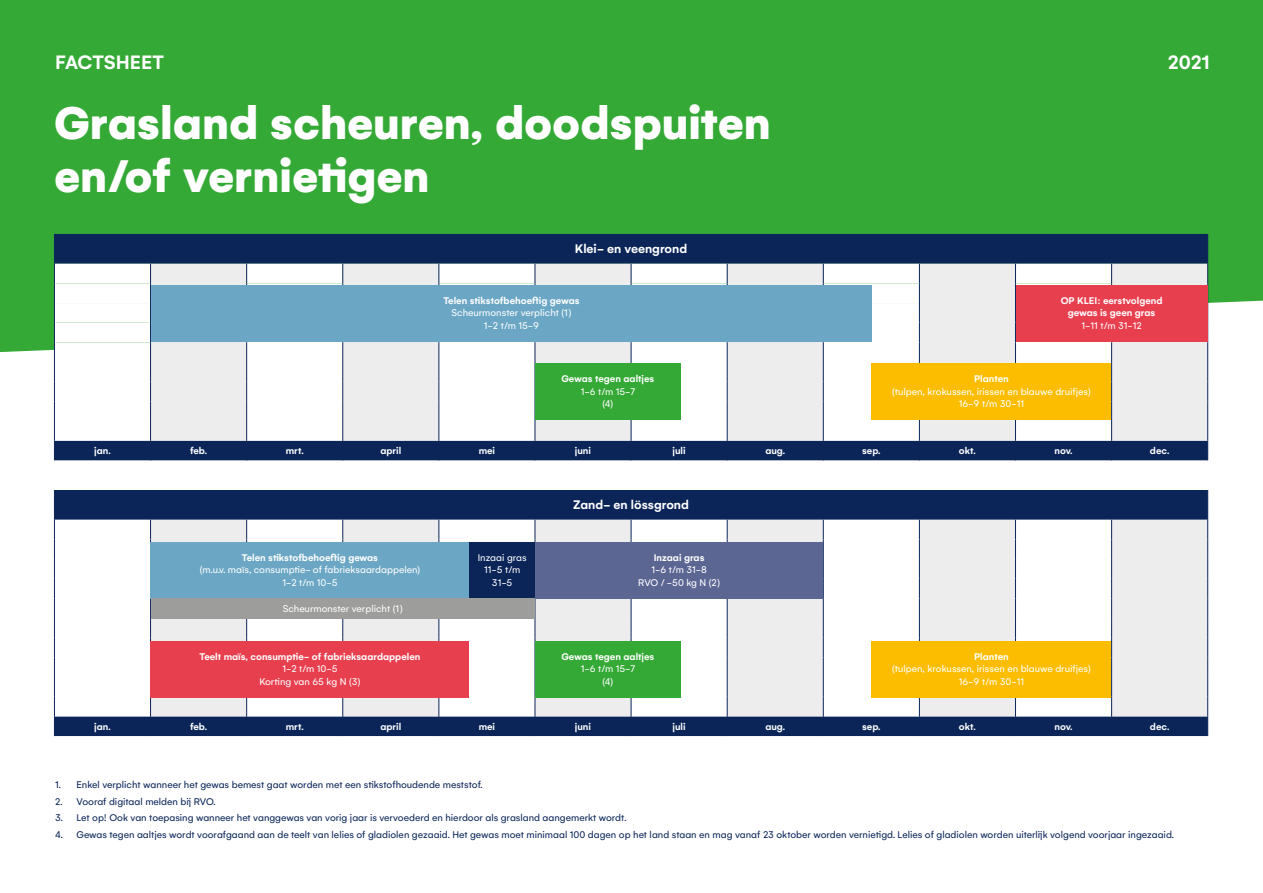
<style>
.page{position:relative;width:1263px;height:893px;background:#fff}
.page>*{position:absolute;margin:0;border:0;box-sizing:border-box;transform-origin:0 0}
.t1{font:900 49.5px/52.5px "Gelion";color:#fff}
.t2{font:600 21px "Gelion";color:#fff}
.t3{font:600 13.5px "Gelion";color:#fff}
.t4{font:10.5px "Gelion";color:#0b2559}
.t5{font:10.5px/12.6px "Gelion";color:#fff;text-align:center}
.t6{font:600 10.5px/12.6px "Gelion";color:#fff;text-align:center}
</style>
<div class="page">
<div style="left:0;top:0;width:1263px;height:352px;background:#35a936"></div>
<div style="left:55px;top:234px;width:1152px;height:226px;background:#0b2559"></div>
<svg style="left:55px;top:264px;width:95px;height:177px"></svg>
<svg style="left:151px;top:264px;width:1056px;height:177px;fill:#ededed"></svg>
<svg style="left:55px;top:283px;width:1056px;height:59px"></svg>
<hr style="left:1207px;top:234px;width:1px;height:30px;background:#0b2559">
<svg style="left:150px;top:264px;width:1px;height:196px"></svg>
<svg style="left:246px;top:264px;width:1px;height:196px"></svg>
<svg style="left:342px;top:264px;width:1px;height:196px"></svg>
<svg style="left:438px;top:264px;width:1px;height:196px"></svg>
<svg style="left:535px;top:264px;width:1px;height:196px"></svg>
<svg style="left:631px;top:264px;width:1px;height:196px"></svg>
<svg style="left:727px;top:264px;width:1px;height:196px"></svg>
<svg style="left:823px;top:264px;width:1px;height:196px"></svg>
<svg style="left:919px;top:264px;width:1px;height:196px"></svg>
<svg style="left:1015px;top:264px;width:1px;height:196px"></svg>
<svg style="left:1111px;top:264px;width:1px;height:196px"></svg>
<svg style="left:1207px;top:264px;width:1px;height:196px"></svg>
<hr style="left:54px;top:234px;width:1px;height:30px;background:#0b2559">
<svg style="left:54px;top:264px;width:1px;height:196px"></svg>
<div style="left:151px;top:285px;width:721px;height:56px;background:#6ba7c5"></div>
<div style="left:1016px;top:285px;width:191px;height:56px;background:#e83f4f"></div>
<div style="left:535px;top:364px;width:145px;height:56px;background:#35a936"></div>
<div style="left:872px;top:364px;width:239px;height:56px;background:#fcbd00"></div>
<div style="left:55px;top:490px;width:1152px;height:246px;background:#0b2559"></div>
<svg style="left:55px;top:520px;width:95px;height:196px"></svg>
<svg style="left:151px;top:520px;width:1056px;height:196px;fill:#ededed"></svg>
<svg style="left:55px;top:539px;width:1056px;height:59px"></svg>
<hr style="left:1207px;top:490px;width:1px;height:30px;background:#0b2559">
<svg style="left:150px;top:520px;width:1px;height:216px"></svg>
<svg style="left:246px;top:520px;width:1px;height:216px"></svg>
<svg style="left:342px;top:520px;width:1px;height:216px"></svg>
<svg style="left:438px;top:520px;width:1px;height:216px"></svg>
<svg style="left:535px;top:520px;width:1px;height:216px"></svg>
<svg style="left:631px;top:520px;width:1px;height:216px"></svg>
<svg style="left:727px;top:520px;width:1px;height:216px"></svg>
<svg style="left:823px;top:520px;width:1px;height:216px"></svg>
<svg style="left:919px;top:520px;width:1px;height:216px"></svg>
<svg style="left:1015px;top:520px;width:1px;height:216px"></svg>
<svg style="left:1111px;top:520px;width:1px;height:216px"></svg>
<svg style="left:1207px;top:520px;width:1px;height:216px"></svg>
<hr style="left:54px;top:490px;width:1px;height:30px;background:#0b2559">
<svg style="left:54px;top:520px;width:1px;height:216px"></svg>
<div style="left:151px;top:542px;width:318px;height:56px;background:#6ba7c5"></div>
<div style="left:469px;top:542px;width:66px;height:56px;background:#0b2559"></div>
<div style="left:151px;top:598px;width:383px;height:21px;background:#9d9d9c"></div>
<div style="left:535px;top:542px;width:288px;height:56px;background:#5c6693"></div>
<div style="left:535px;top:641px;width:145px;height:56px;background:#35a936"></div>
<div style="left:872px;top:641px;width:239px;height:56px;background:#fcbd00"></div>
<div style="left:151px;top:641px;width:318px;height:56px;background:#e83f4f"></div>
<h2 class="t2" style="left:55px;top:49px;width:110px">FACTSHEET</h2>
<h2 class="t2" style="left:1168px;top:49px;width:44px">2021</h2>
<h1 class="t1" style="left:54px;top:97px;width:718px">Grasland scheuren, doodspuiten en/of vernietigen</h1>
<p class="t3" style="left:575px;top:240px;width:114px">Klei- en veengrond</p>
<p class="t6" style="left:443px;top:294px;width:138px">Telen stikstofbehoeftig gewas</p>
<p class="t5" style="left:452px;top:306px;width:121px">Scheurmonster verplicht (1)<br>1-2 t/m 15-9</p>
<p class="t6" style="left:561px;top:372px;width:95px">Gewas tegen aaltjes</p>
<p class="t5" style="left:581px;top:385px;width:56px">1-6 t/m 15-7 (4)</p>
<p class="t6" style="left:1061px;top:294px;width:103px">OP KLEI: eerstvolgend gewas is geen gras</p>
<p class="t5" style="left:1081px;top:319px;width:62px">1-11 t/m 31-12</p>
<p class="t6" style="left:974px;top:372px;width:36px">Planten</p>
<p class="t5" style="left:892px;top:385px;width:200px">(tulpen, krokussen, irissen en blauwe druifjes)<br>16-9 t/m 30-11</p>
<p class="t6" style="left:94px;top:444px;width:18px">jan.</p>
<p class="t6" style="left:190px;top:444px;width:19px">feb.</p>
<p class="t6" style="left:286px;top:444px;width:20px">mrt.</p>
<p class="t6" style="left:380px;top:444px;width:22px">april</p>
<p class="t6" style="left:479px;top:444px;width:18px">mei</p>
<p class="t6" style="left:575px;top:444px;width:18px">juni</p>
<p class="t6" style="left:672px;top:444px;width:15px">juli</p>
<p class="t6" style="left:765px;top:444px;width:21px">aug.</p>
<p class="t6" style="left:862px;top:444px;width:20px">sep.</p>
<p class="t6" style="left:959px;top:444px;width:19px">okt.</p>
<p class="t6" style="left:1054px;top:444px;width:20px">nov.</p>
<p class="t6" style="left:1150px;top:444px;width:21px">dec.</p>
<p class="t6" style="left:242px;top:551px;width:138px">Telen stikstofbehoeftig gewas</p>
<p class="t5" style="left:200px;top:563px;width:222px">(m.u.v. maïs, consumptie- of fabrieksaardappelen)<br>1-2 t/m 10-5</p>
<p class="t5" style="left:283px;top:602px;width:121px">Scheurmonster verplicht (1)</p>
<p class="t6" style="left:199px;top:650px;width:222px">Teelt maïs, consumptie- of fabrieksaardappelen</p>
<p class="t5" style="left:259px;top:662px;width:103px">1-2 t/m 10-5<br>Korting van 65 kg N (3)</p>
<p class="t5" style="left:478px;top:551px;width:50px">Inzaai gras<br>11-5 t/m<br>31-5</p>
<p class="t3" style="left:573px;top:496px;width:117px">Zand- en lössgrond</p>
<p class="t6" style="left:654px;top:551px;width:52px">Inzaai gras</p>
<p class="t5" style="left:638px;top:563px;width:83px">1-6 t/m 31-8<br>RVO / -50 kg N (2)</p>
<p class="t6" style="left:561px;top:650px;width:95px">Gewas tegen aaltjes</p>
<p class="t5" style="left:581px;top:662px;width:56px">1-6 t/m 15-7 (4)</p>
<p class="t6" style="left:974px;top:650px;width:36px">Planten</p>
<p class="t5" style="left:892px;top:662px;width:200px">(tulpen, krokussen, irissen en blauwe druifjes)<br>16-9 t/m 30-11</p>
<p class="t6" style="left:94px;top:720px;width:18px">jan.</p>
<p class="t6" style="left:190px;top:720px;width:19px">feb.</p>
<p class="t6" style="left:286px;top:720px;width:20px">mrt.</p>
<p class="t6" style="left:380px;top:720px;width:22px">april</p>
<p class="t6" style="left:479px;top:720px;width:18px">mei</p>
<p class="t6" style="left:575px;top:720px;width:18px">juni</p>
<p class="t6" style="left:672px;top:720px;width:15px">juli</p>
<p class="t6" style="left:765px;top:720px;width:21px">aug.</p>
<p class="t6" style="left:862px;top:720px;width:20px">sep.</p>
<p class="t6" style="left:959px;top:720px;width:19px">okt.</p>
<p class="t6" style="left:1054px;top:720px;width:20px">nov.</p>
<p class="t6" style="left:1150px;top:720px;width:21px">dec.</p>
<p class="t4" style="left:55px;top:779px;width:429px">1. Enkel verplicht wanneer het gewas bemest gaat worden met een stikstofhoudende meststof.</p>
<p class="t4" style="left:55px;top:795px;width:162px">2. Vooraf digitaal melden bij RVO.</p>
<p class="t4" style="left:55px;top:812px;width:573px">3. Let op! Ook van toepasing wanneer het vanggewas van vorig jaar is vervoederd en hierdoor als grasland aangemerkt wordt.</p>
<p class="t4" style="left:55px;top:828px;width:1120px">4. Gewas tegen aaltjes wordt voorafgaand aan de teelt van lelies of gladiolen gezaaid. Het gewas moet minimaal 100 dagen op het land staan en mag vanaf 23 oktober worden vernietigd. Lelies of gladiolen worden uiterlijk volgend voorjaar ingezaaid.</p>
</div>
